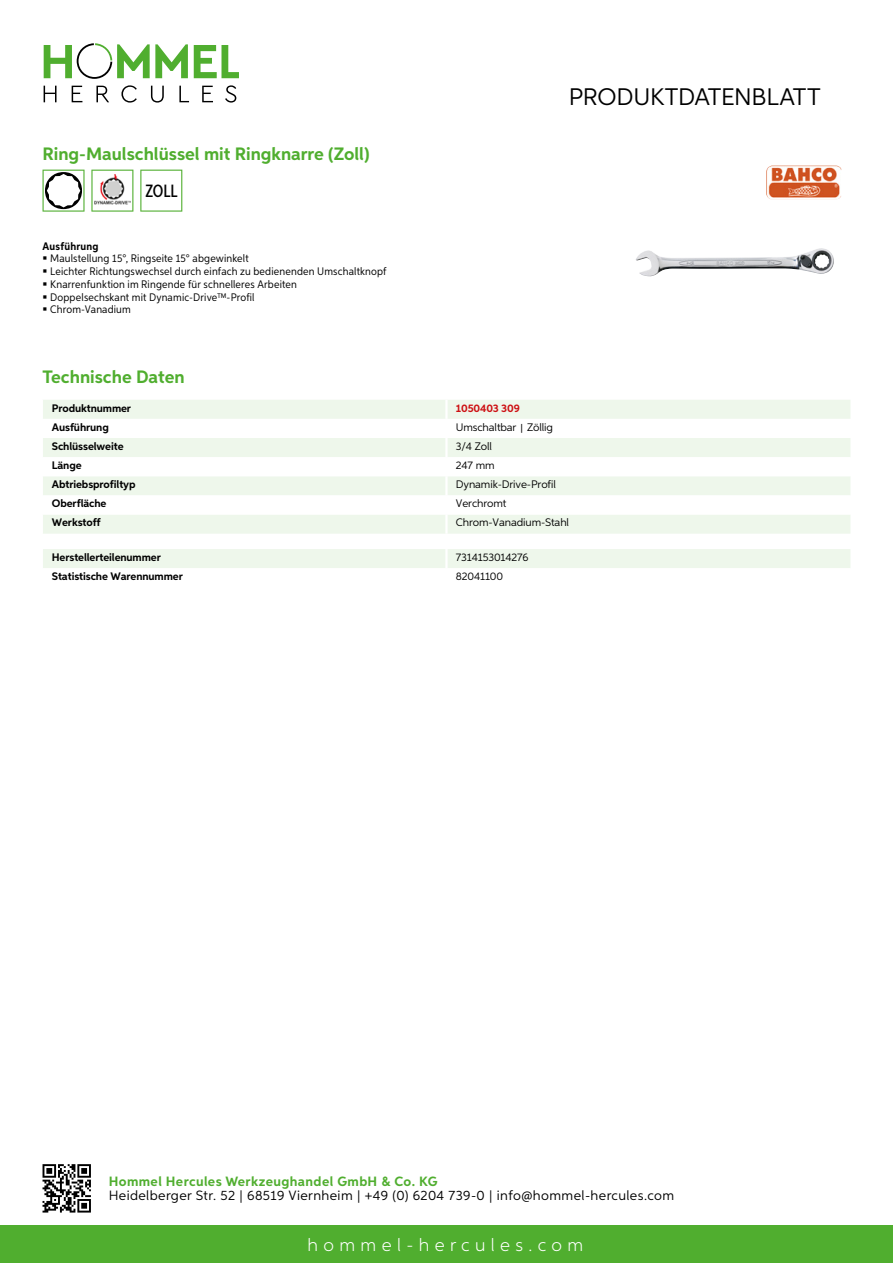
<style>
.page{position:relative;width:893px;height:1263px;background:#fff}
.page>*{position:absolute;margin:0;border:0;box-sizing:border-box;transform-origin:0 0}
.t1{font:24px "Aspira";letter-spacing:-.01em;color:#000}
.t2{font:700 18px "Aspira";color:#50ae2f}
.t3{font:300 18px "Aspira";letter-spacing:.3em;color:#fff}
.t4{font:500 17.85px "Aspira XX Nar";color:#000}
.t5{font:13.5px "Aspira";letter-spacing:.03em;color:#000}
.t6{font:700 13.5px "Aspira";letter-spacing:.03em;color:#50ae2f}
.t7{font:10.95px/12.8px "Aspira Nar";letter-spacing:.015em;color:#000}
.t8{font:700 10.95px "Aspira";letter-spacing:-.01em;color:#000}
.t9{font:10.95px "Aspira";letter-spacing:-.01em;color:#000}
.t10{font:700 10.95px "Aspira";letter-spacing:-.01em;color:#cd1013}
.t11{font:700 10.95px "Aspira Nar";letter-spacing:.02em;color:#000}
.s1{font-family:"Wuerth Global";font-size:10.5px}
</style>
<div class="page">
<div style="left:0;top:1226px;width:893px;height:37px;background:#50ae2f"></div>
<svg style="left:43px;top:1164px;width:48px;height:48px"></svg>
<svg style="left:194px;top:45px;width:45px;height:33px"></svg>
<svg style="left:44px;top:43px;width:144px;height:36px"></svg>
<svg style="left:44px;top:86px;width:13px;height:16px"></svg>
<svg style="left:72px;top:86px;width:10px;height:16px"></svg>
<svg style="left:96px;top:86px;width:13px;height:16px"></svg>
<svg style="left:121px;top:85px;width:16px;height:18px"></svg>
<svg style="left:151px;top:86px;width:13px;height:17px"></svg>
<svg style="left:179px;top:86px;width:10px;height:16px"></svg>
<svg style="left:202px;top:86px;width:11px;height:16px"></svg>
<svg style="left:225px;top:85px;width:11px;height:18px"></svg>
<div style="left:43px;top:400px;width:807px;height:134px;background:#eef7eb"></div>
<svg style="left:43px;top:419px;width:807px;height:95px"></svg>
<hr style="left:445px;top:400px;width:3px;height:19px;background:#fff">
<hr style="left:445px;top:419px;width:3px;height:19px;background:#fff">
<hr style="left:445px;top:438px;width:3px;height:19px;background:#fff">
<hr style="left:445px;top:457px;width:3px;height:19px;background:#fff">
<hr style="left:445px;top:476px;width:3px;height:19px;background:#fff">
<hr style="left:445px;top:495px;width:3px;height:19px;background:#fff">
<hr style="left:445px;top:514px;width:3px;height:20px;background:#fff">
<div style="left:43px;top:549px;width:807px;height:19px;background:#eef7eb"></div>
<svg style="left:43px;top:170px;width:42px;height:42px"></svg>
<svg style="left:91px;top:170px;width:42px;height:42px"></svg>
<img style="left:94px;top:175px;width:36px;height:30px">
<svg style="left:140px;top:170px;width:42px;height:42px"></svg>
<img style="left:636px;top:248px;width:198px;height:29px">
<img style="left:766px;top:166px;width:76px;height:33px">
<h2 class="t2" style="left:43px;top:142px;width:328px">Ring-Maulschlüssel mit Ringknarre (Zoll)</h2>
<h3 class="t4" style="left:145px;top:180px;width:34px">ZOLL</h3>
<p class="t11" style="left:43px;top:239px;width:58px">Ausführung</p>
<p class="t7" style="left:50px;top:252px;width:338px">Maulstellung 15°, Ringseite 15° abgewinkelt<br>Leichter Richtungswechsel durch einfach zu bedienenden Umschaltknopf Knarrenfunktion im Ringende für schnelleres Arbeiten<br>Doppelsechskant mit Dynamic-Drive™-Profil<br>Chrom-Vanadium</p>
<h1 class="t1" style="left:569px;top:82px;width:253px">Produktdatenblatt</h1>
<h2 class="t2" style="left:43px;top:366px;width:144px">Technische Daten</h2>
<p class="t8" style="left:52px;top:401px;width:81px">Produktnummer</p>
<p class="t10" style="left:456px;top:401px;width:65px">1050403 309</p>
<p class="t8" style="left:52px;top:420px;width:58px">Ausführung</p>
<p class="t9" style="left:456px;top:420px;width:99px">U mschaltbar <span class="s1">|</span> Zöllig</p>
<p class="t8" style="left:52px;top:439px;width:73px">Schlüsselweite</p>
<p class="t9" style="left:456px;top:439px;width:38px">3/4 Zoll</p>
<p class="t8" style="left:52px;top:459px;width:31px">Länge</p>
<p class="t9" style="left:456px;top:459px;width:40px">247 mm</p>
<p class="t8" style="left:52px;top:478px;width:85px">Abtriebsprofiltyp</p>
<p class="t9" style="left:456px;top:478px;width:102px">Dynamik-Drive-Profil</p>
<p class="t8" style="left:52px;top:497px;width:56px">Oberfläche</p>
<p class="t9" style="left:456px;top:497px;width:52px">Verchromt</p>
<p class="t8" style="left:52px;top:516px;width:50px">Werkstoff</p>
<p class="t9" style="left:456px;top:516px;width:115px">Chrom-Vanadium-Stahl</p>
<p class="t8" style="left:52px;top:550px;width:111px">Herstellerteilenummer</p>
<p class="t9" style="left:456px;top:551px;width:74px">7314153014276</p>
<p class="t8" style="left:52px;top:570px;width:132px">Statistische Warennummer</p>
<p class="t9" style="left:456px;top:570px;width:49px">82041100</p>
<p class="t6" style="left:109px;top:1172px;width:330px">Hommel Hercules Werkzeughandel GmbH &amp; Co. KG</p>
<p class="t5" style="left:109px;top:1187px;width:567px">Heidelberger Str. 52 | 68519 Viernheim | +49 (0) 6204 739-0 | info@hommel-hercules.com</p>
<h2 class="t3" style="left:307px;top:1234px;width:277px">hommel-hercules.com</h2>
</div>
